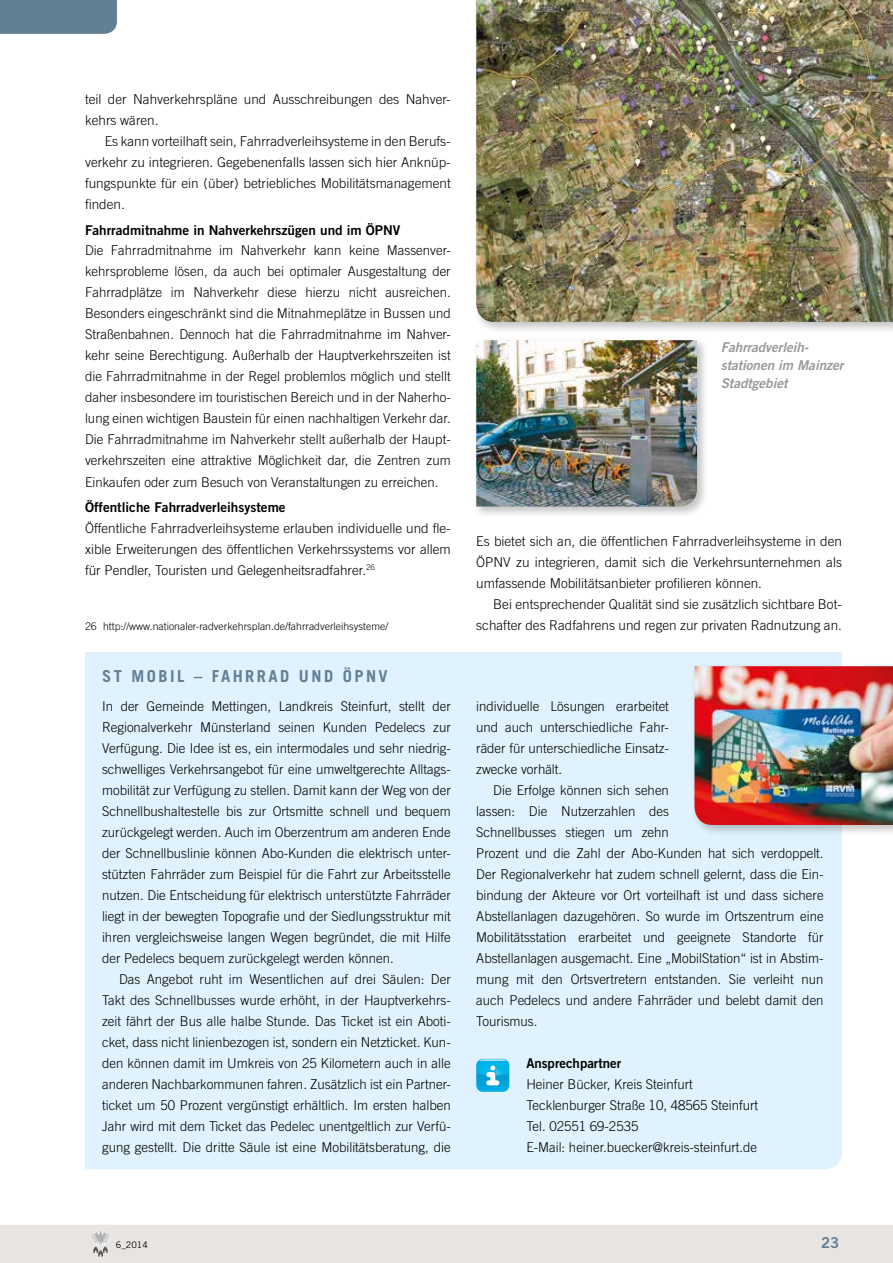
<style>
.page{position:relative;width:893px;height:1263px;background:#fff}
.page>*{position:absolute;margin:0;border:0;box-sizing:border-box;transform-origin:0 0}
.t1{font:700 16.5px "Trade Gothic";letter-spacing:.15em;color:#627f94}
.t2{font:15px "Trade Gothic Bold Two";color:#627f94}
.t3{font:300 13.5px/21px "Trade Gothic";color:#000;text-align:justify}
.t4{font:13.5px "Trade Gothic Bold Two";color:#000}
.t5{font:italic 13.5px/18px "Trade Gothic Bold Two";letter-spacing:-.005em;color:#979a9c}
.t6{font:300 10.5px "Trade Gothic";color:#000}
.t7{font:9px "Trade Gothic";color:#000}
</style>
<div class="page">
<div style="left:0;top:0;width:117px;height:34px;background:#627f94"></div>
<div style="left:0;top:1225px;width:893px;height:38px;background:#e8e4e1"></div>
<div style="left:85px;top:652px;width:757px;height:517px;background:#dff2fd"></div>
<div style="left:472px;top:0;width:421px;height:334px;background:#000;opacity:.25"></div>
<img style="left:476px;top:0;width:417px;height:322px">
<div style="left:472px;top:336px;width:237px;height:183px;background:#000;opacity:.25"></div>
<img style="left:476px;top:340px;width:221px;height:166px">
<svg style="left:476px;top:1059px;width:33px;height:33px"></svg>
<div style="left:690px;top:662px;width:203px;height:175px;background:#000;opacity:.25"></div>
<img style="left:694px;top:666px;width:199px;height:159px">
<p class="t3" style="left:85px;top:89px;width:367px">teil der Nahverkehrspläne und Ausschreibungen des Nahver&shy;kehrs wären.</p>
<p class="t3" style="left:85px;top:131px;width:367px;text-indent:20px">Es kann vorteilhaft sein, Fahrradverleihsysteme in den Berufs&shy;verkehr zu integrieren. Gegebenenfalls lassen sich hier Anknüp&shy;fungspunkte für ein (über) betriebliches Mobilitätsmanagement finden.</p>
<p class="t4" style="left:85px;top:221px;width:317px">Fahrradmitnahme in Nahverkehrszügen und im ÖPNV</p>
<p class="t3" style="left:85px;top:240px;width:367px">Die Fahrradmitnahme im Nahverkehr kann keine Massenver&shy;kehrsprobleme lösen, da auch bei optimaler Ausgestaltung der Fahrradplätze im Nahverkehr diese hierzu nicht ausreichen.<br>Besonders eingeschränkt sind die Mitnahmeplätze in Bussen und Straßenbahnen. Dennoch hat die Fahrradmitnahme im Nahver&shy;kehr seine Berechtigung. Außerhalb der Hauptverkehrszeiten ist die Fahrradmitnahme in der Regel problemlos möglich und stellt daher insbesondere im touristischen Bereich und in der Naherho&shy;lung einen wichtigen Baustein für einen nachhaltigen Verkehr dar.<br>Die Fahrradmitnahme im Nahverkehr stellt außerhalb der Haupt&shy;verkehrszeiten eine attraktive Möglichkeit dar, die Zentren zum Einkaufen oder zum Besuch von Veranstaltungen zu erreichen.</p>
<p class="t4" style="left:85px;top:498px;width:202px">Öffentliche Fahrradverleihsysteme</p>
<p class="t3" style="left:85px;top:517px;width:367px">Öffentliche Fahrradverleihsysteme erlauben individuelle und fle&shy;xible Erweiterungen des öffentlichen Verkehrssystems vor allem für Pendler, Touristen und Gelegenheitsradfahrer.<sup>26</sup></p>
<p class="t5" style="left:721px;top:338px;width:124px">Fahrradverleih&shy;stationen im Mainzer<br>Stadtgebiet</p>
<p class="t3" style="left:476px;top:530px;width:367px">Es bietet sich an, die öffentlichen Fahrradverleihsysteme in den ÖPNV zu integrieren, damit sich die Verkehrsunternehmen als umfassende Mobilitätsanbieter profilieren können.</p>
<p class="t3" style="left:493px;top:594px;width:350px">Bei entsprechender Qualität sind sie zusätzlich sichtbare Bot-</p>
<p class="t6" style="left:85px;top:620px;width:305px">26 http://www.nationaler-radverkehrsplan.de/fahrradverleihsysteme/</p>
<p class="t3" style="left:476px;top:615px;width:367px">schafter des Radfahrens und regen zur privaten Radnutzung an.</p>
<p class="t1" style="left:102px;top:666px;width:41px">ST MOBIL</p>
<p class="t1" style="left:194px;top:666px;width:195px">– FAHRRAD UND ÖPNV</p>
<p class="t3" style="left:102px;top:696px;width:350px">In der Gemeinde Mettingen, Landkreis Steinfurt, stellt der Regionalverkehr Münsterland seinen Kunden Pedelecs zur Verfügung. Die Idee ist es, ein intermodales und sehr niedrig&shy;schwelliges Verkehrsangebot für eine umweltgerechte Alltags&shy;mobilität zur Verfügung zu stellen. Damit kann der Weg von der Schnellbushaltestelle bis zur Ortsmitte schnell und bequem zurückgelegt werden. Auch im Oberzentrum am anderen Ende der Schnellbuslinie können Abo-Kunden die elektrisch unter&shy;stützten Fahrräder zum Beispiel für die Fahrt zur Arbeitsstelle nutzen. Die Entscheidung für elektrisch unterstützte Fahrräder liegt in der bewegten Topografie und der Siedlungsstruktur mit ihren vergleichsweise langen Wegen begründet, die mit Hilfe der Pedelecs bequem zurückgelegt werden können.</p>
<p class="t3" style="left:102px;top:969px;width:350px;text-indent:17px">Das Angebot ruht im Wesentlichen auf drei Säulen: Der Takt des Schnellbusses wurde erhöht, in der Hauptverkehrs&shy;zeit fährt der Bus alle halbe Stunde. Das Ticket ist ein Aboti&shy;cket, dass nicht linienbezogen ist, sondern ein Netzticket. Kun&shy;den können damit im Umkreis von 25 Kilometern auch in alle anderen Nachbarkommunen fahren. Zusätzlich ist ein Partner&shy;ticket um 50 Prozent vergünstigt erhältlich. Im ersten halben Jahr wird mit dem Ticket das Pedelec unentgeltlich zur Verfü&shy;gung gestellt. Die dritte Säule ist eine Mobilitätsberatung, die</p>
<p class="t3" style="left:476px;top:696px;width:194px">individuelle Lösungen erarbeitet und auch unterschiedliche Fahr&shy;räder für unterschiedliche Einsatz&shy;zwecke vorhält.</p>
<p class="t3" style="left:476px;top:780px;width:349px;text-align:left;text-indent:17px">Die Erfolge können sich sehen<br>lassen: Die Nutzerzahlen des<br>Schnellbusses stiegen um zehn<br>Prozent und die Zahl der Abo-Kunden hat sich verdoppelt.<br>Der Regionalverkehr hat zudem schnell gelernt, dass die Ein&shy;bindung der Akteure vor Ort vorteilhaft ist und dass sichere Abstellanlagen dazugehören. So wurde im Ortszentrum eine Mobilitätsstation erarbeitet und geeignete Standorte für Abstellanlagen ausgemacht. Eine „MobilStation“ ist in Abstim&shy;mung mit den Ortsvertretern entstanden. Sie verleiht nun auch Pedelecs und andere Fahrräder und belebt damit den Tourismus.</p>
<p class="t4" style="left:526px;top:1055px;width:96px">Ansprechpartner</p>
<p class="t3" style="left:526px;top:1074px;width:233px;text-align:left">Heiner Bücker, Kreis Steinfurt Tecklenburger Straße 10, 48565 Steinfurt Tel. 02551 69-2535<br>E-Mail: heiner.buecker@kreis-steinfurt.de</p>
<p class="t7" style="left:116px;top:1239px;width:33px">6_2014</p>
<p class="t2" style="left:821px;top:1234px;width:20px">23</p>
</div>
